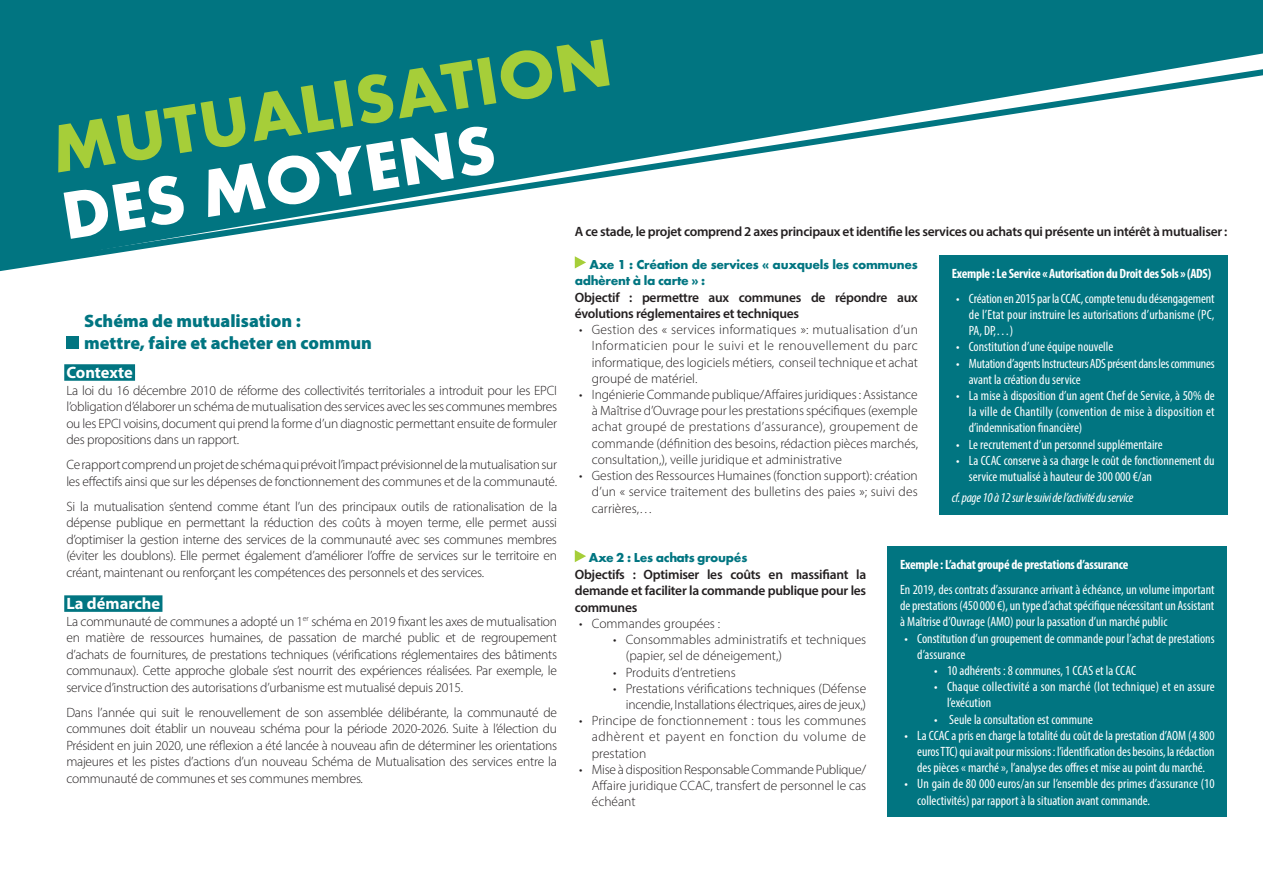
<style>
.page{position:relative;width:1263px;height:893px;background:#fff}
.page>*{position:absolute;margin:0;border:0;box-sizing:border-box;transform-origin:0 0}
.t1{font:900 18px/21.6px "Myriad Pro";color:#017581}
.t2{font:700 16.5px "Myriad Pro";color:#fff}
.t3{font:300 13.5px/16.5px "Myriad Pro";letter-spacing:-.01em;color:#231f20;text-align:justify}
.t4{font:condensed 13.5px/16.2px "Myriad Pro";color:#fff}
.t5{font:600 13.5px/16.5px "Myriad Pro";letter-spacing:-.02em;color:#231f20}
.t6{font:700 condensed 13.5px "Myriad Pro";letter-spacing:-.02em;color:#fff}
.t7{font:700 13.5px/16.5px "Futura PT";letter-spacing:-.02em;color:#017581}
.t8{font:italic condensed 13.5px "Myriad Pro";letter-spacing:-.02em;color:#fff}
</style>
<div class="page">
<div style="left:64px;top:364px;width:71px;height:17px;background:#017581"></div>
<div style="left:64px;top:595px;width:98px;height:17px;background:#017581"></div>
<svg style="left:0;top:0;width:1263px;height:267px"></svg>
<div style="left:66px;top:337px;width:12px;height:12px;background:#017581"></div>
<svg style="left:58px;top:39px;width:552px;height:133px;background:#218673"></svg>
<svg style="left:64px;top:126px;width:430px;height:113px;fill:#017581"></svg>
<svg style="left:575px;top:256px;width:11px;height:12px"></svg>
<svg style="left:575px;top:550px;width:11px;height:12px"></svg>
<div style="left:939px;top:255px;width:288px;height:260px;background:#017581"></div>
<div style="left:887px;top:546px;width:340px;height:271px;background:#017581"></div>
<h1 class="t1" style="left:84px;top:310px;width:289px">Schéma de mutualisation :<br>mettre, faire et acheter en commun</h1>
<p class="t2" style="left:66px;top:362px;width:68px">Contexte</p>
<p class="t3" style="left:66px;top:382px;width:492px">La loi du 16 décembre 2010 de réforme des collectivités territoriales a introduit pour les EPCI l’obligation d’élaborer un schéma de mutualisation des services avec les ses communes membres ou les EPCI voisins, document qui prend la forme d’un diagnostic permettant ensuite de formuler des propositions dans un rapport.</p>
<p class="t3" style="left:66px;top:456px;width:492px">Ce rapport comprend un projet de schéma qui prévoit l’impact prévisionnel de la mutualisation sur les effectifs ainsi que sur les dépenses de fonctionnement des communes et de la communauté.</p>
<p class="t3" style="left:66px;top:498px;width:492px">Si la mutualisation s’entend comme étant l’un des principaux outils de rationalisation de la dépense publique en permettant la réduction des coûts à moyen terme, elle permet aussi d’optimiser la gestion interne des services de la communauté avec ses communes membres (éviter les doublons). Elle permet également d’améliorer l’offre de services sur le territoire en créant, maintenant ou renforçant les compétences des personnels et des services.</p>
<p class="t2" style="left:66px;top:593px;width:95px">La démarche</p>
<p class="t3" style="left:66px;top:613px;width:492px">La communauté de communes a adopté un 1<sup>er</sup> schéma en 2019 fixant les axes de mutualisation en matière de ressources humaines, de passation de marché public et de regroupement d’achats de fournitures, de prestations techniques (vérifications réglementaires des bâtiments communaux). Cette approche globale s’est nourrit des expériences réalisées. Par exemple, le service d’instruction des autorisations d’urbanisme est mutualisé depuis 2015.</p>
<p class="t3" style="left:66px;top:704px;width:492px">Dans l’année qui suit le renouvellement de son assemblée délibérante, la communauté de communes doit établir un nouveau schéma pour la période 2020-2026. Suite à l’élection du Président en juin 2020, une réflexion a été lancée à nouveau afin de déterminer les orientations majeures et les pistes d’actions d’un nouveau Schéma de Mutualisation des services entre la communauté de communes et ses communes membres.</p>
<p class="t5" style="left:575px;top:222px;width:654px">A ce stade, le projet comprend 2 axes principaux et identifie les services ou achats qui présente un intérêt à mutualiser :</p>
<p class="t7" style="left:575px;top:255px;width:345px;text-indent:15px">Axe 1 : Création de services « auxquels les communes adhèrent à la carte » :</p>
<p class="t5" style="left:575px;top:288px;width:344px">Objectif : permettre aux communes de répondre aux évolutions réglementaires et techniques</p>
<p class="t3" style="left:592px;top:321px;width:328px;text-indent:-13px">• Gestion des « services informatiques »: mutualisation d’un Informaticien pour le suivi et le renouvellement du parc informatique, des logiciels métiers, conseil technique et achat groupé de matériel.</p>
<p class="t3" style="left:592px;top:386px;width:328px;text-indent:-13px">• Ingénierie Commande publique/Affaires juridiques : Assistance à Maîtrise d’Ouvrage pour les prestations spécifiques (exemple achat groupé de prestations d’assurance), groupement de commande (définition des besoins, rédaction pièces marchés, consultation,), veille juridique et administrative</p>
<p class="t3" style="left:592px;top:467px;width:327px;text-indent:-13px">• Gestion des Ressources Humaines (fonction support): création d’un « service traitement des bulletins des paies »; suivi des carrières,…</p>
<p class="t7" style="left:589px;top:549px;width:160px">Axe 2 : Les achats groupés</p>
<p class="t5" style="left:575px;top:566px;width:293px;text-align:justify">Objectifs : Optimiser les coûts en massifiant la demande et faciliter la commande publique pour les communes</p>
<p class="t3" style="left:579px;top:615px;width:143px">• Commandes groupées :</p>
<p class="t3" style="left:626px;top:631px;width:242px;text-indent:-13px">• Consommables administratifs et techniques (papier, sel de déneigement,)</p>
<p class="t3" style="left:613px;top:664px;width:124px">• Produits d’entretiens</p>
<p class="t3" style="left:613px;top:680px;width:255px;text-align:right">• Prestations vérifications techniques (Défense incendie, Installations électriques, aires de jeux,)</p>
<p class="t3" style="left:592px;top:712px;width:276px;text-indent:-13px">• Principe de fonctionnement : tous les communes adhèrent et payent en fonction du volume de prestation</p>
<p class="t3" style="left:592px;top:761px;width:276px;text-indent:-13px">• Mise à disposition Responsable Commande Publique/ Affaire juridique CCAC, transfert de personnel le cas échéant</p>
<p class="t6" style="left:952px;top:265px;width:261px">Exemple : Le Service « Autorisation du Droit des Sols » (ADS)</p>
<p class="t4" style="left:969px;top:290px;width:247px;text-align:justify;text-indent:-13px">• Création en 2015 par la CCAC, compte tenu du désengagement de l’Etat pour instruire les autorisations d’urbanisme (PC, PA, DP,…)</p>
<p class="t4" style="left:956px;top:339px;width:159px">• Constitution d’une équipe nouvelle</p>
<p class="t4" style="left:969px;top:355px;width:247px;text-indent:-13px">• Mutation d’agents Instructeurs ADS présent dans les communes avant la création du service</p>
<p class="t4" style="left:969px;top:387px;width:247px;text-align:justify;text-indent:-13px">• La mise à disposition d’un agent Chef de Service, à 50% de la ville de Chantilly (convention de mise à disposition et d’indemnisation financière)</p>
<p class="t4" style="left:956px;top:436px;width:208px">• Le recrutement d’un personnel supplémentaire</p>
<p class="t4" style="left:969px;top:452px;width:247px;text-indent:-13px">• La CCAC conserve à sa charge le coût de fonctionnement du service mutualisé à hauteur de 300 000 €/an</p>
<p class="t8" style="left:952px;top:489px;width:183px">cf. page 10 à 12 sur le suivi de l’activité du service</p>
<p class="t6" style="left:900px;top:556px;width:230px">Exemple : L’achat groupé de prestations d’assurance</p>
<p class="t4" style="left:900px;top:581px;width:316px;text-align:justify">En 2019, des contrats d’assurance arrivant à échéance, un volume important de prestations (450 000 €), un type d’achat spécifique nécessitant un Assistant à Maîtrise d’Ouvrage (AMO) pour la passation d’un marché public</p>
<p class="t4" style="left:917px;top:630px;width:299px;text-indent:-13px">• Constitution d’un groupement de commande pour l’achat de prestations d’assurance</p>
<p class="t4" style="left:934px;top:662px;width:203px">• 10 adhérents : 8 communes, 1 CCAS et la CCAC</p>
<p class="t4" style="left:947px;top:678px;width:269px;text-indent:-13px">• Chaque collectivité a son marché (lot technique) et en assure l’exécution</p>
<p class="t4" style="left:934px;top:711px;width:160px">• Seule la consultation est commune</p>
<p class="t4" style="left:917px;top:727px;width:299px;text-align:justify;text-indent:-13px">• La CCAC a pris en charge la totalité du coût de la prestation d’AOM (4 800 euros TTC) qui avait pour missions : l’identification des besoins, la rédaction des pièces « marché », l’analyse des offres et mise au point du marché.</p>
<p class="t4" style="left:917px;top:776px;width:299px;text-indent:-13px">• Un gain de 80 000 euros/an sur l’ensemble des primes d’assurance (10 collectivités) par rapport à la situation avant commande.</p>
</div>
